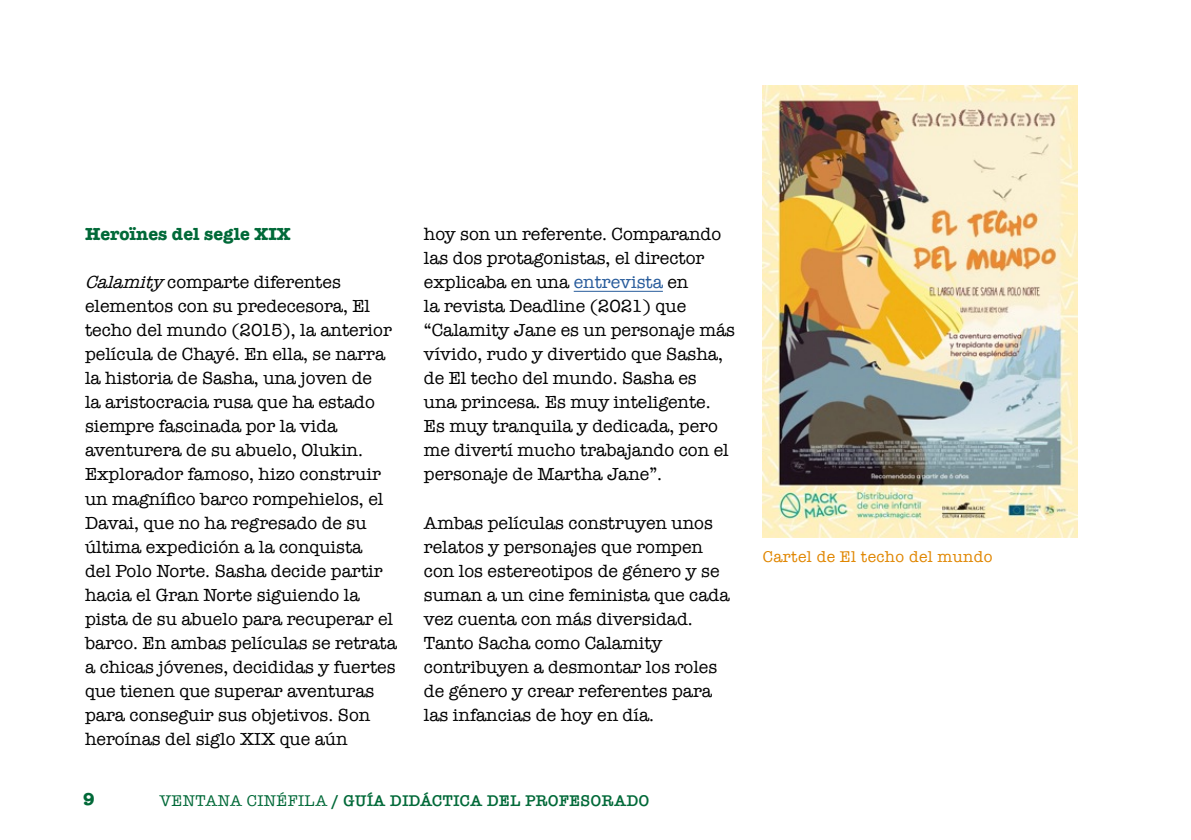
<style>
.page{position:relative;width:1191px;height:840px;background:#fff}
.page>*{position:absolute;margin:0;border:0;box-sizing:border-box;transform-origin:0 0}
.t1{font:18px/24px "American Typewriter";color:#000}
.t2{font:700 18px "American Typewriter";color:#016938}
.t3{font:600 16px "American Typewriter";letter-spacing:.025em;color:#016938}
.t4{font:16px "American Typewriter";letter-spacing:.025em;color:#e08600}
.s1{font-style:italic}
.s2{color:#275b9b}
.s3{font-weight:400}
</style>
<div class="page">
<hr style="left:574px;top:291px;width:89px;height:1px;background:#275b9b">
<img style="left:762px;top:85px;width:315px;height:452px">
<p class="t2" style="left:85px;top:218px;width:207px">Heroïnes del segle XIX</p>
<p class="t1" style="left:85px;top:269px;width:313px"><span class="s1">Calamity</span>comparte diferentes elementos con su predecesora, El techo del mundo (2015), la anterior película de Chayé. En ella, se narra la historia de Sasha, una joven de<br>la aristocracia rusa que ha estado siempre fascinada por la vida aventurera de su abuelo, Olukin.<br>Explorador famoso, hizo construir un magnífico barco rompehielos, el Davai, que no ha regresado de su última expedición a la conquista<br>del Polo Norte. Sasha decide partir hacia el Gran Norte siguiendo la pista de su abuelo para recuperar el barco. En ambas películas se retrata a chicas jóvenes, decididas y fuertes que tienen que superar aventuras para conseguir sus objetivos. Son heroínas del siglo XIX que aún</p>
<p class="t1" style="left:424px;top:221px;width:313px">hoy son un referente. Comparando las dos protagonistas, el director explicaba en una <span class="s2">entrevista</span> en<br>la revista Deadline (2021) que “Calamity Jane es un personaje más vívido, rudo y divertido que Sasha, de El techo del mundo. Sasha es<br>una princesa. Es muy inteligente.<br>Es muy tranquila y dedicada, pero me divertí mucho trabajando con el personaje de Martha Jane”.</p>
<p class="t1" style="left:424px;top:509px;width:307px">Ambas películas construyen unos relatos y personajes que rompen con los estereotipos de género y se suman a un cine feminista que cada vez cuenta con más diversidad.<br>Tanto Sacha como Calamity contribuyen a desmontar los roles de género y crear referentes para las infancias de hoy en día.</p>
<p class="t3" style="left:160px;top:787px;width:491px"><span class="s3">VENTANA CINÉFILA</span> / GUÍA DIDÁCTICA DEL PROFESORADO</p>
<p class="t4" style="left:762px;top:543px;width:231px">Cartel de El techo del mundo</p>
</div>
